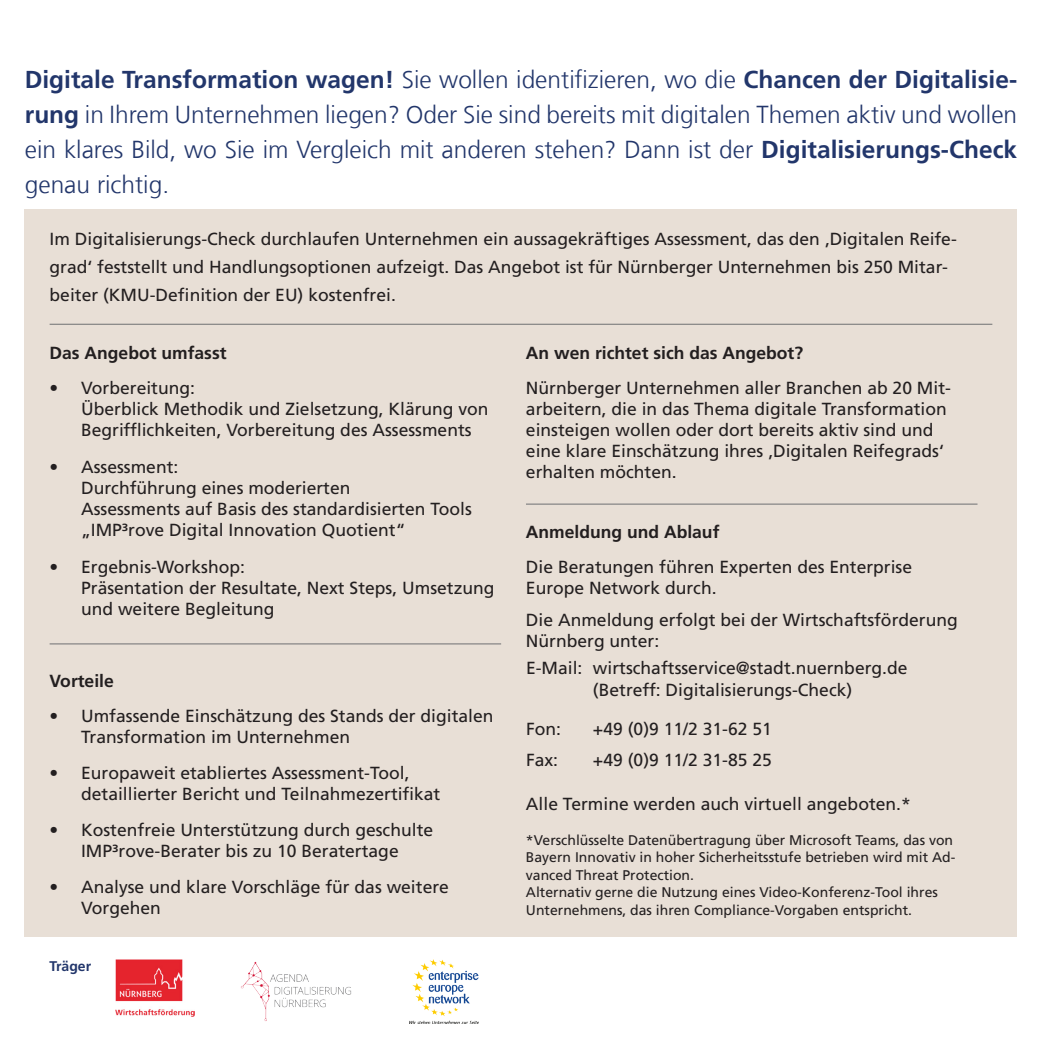
<style>
.page{position:relative;width:1042px;height:1042px;background:#fff}
.page>*{position:absolute;margin:0;border:0;box-sizing:border-box;transform-origin:0 0}
.StN__BU-links_7_5_10{font:300 24.5px/35px "Frutiger LT Com";color:#22366b;text-align:justify}
.StN__BU-links_7_5_10-2{font:17.5px/21px "Frutiger LT Com";color:#231f20}
.StN__BU-links_7_5_10-3{font:700 17.5px "Frutiger LT Com";color:#231f20}
.StN__BU-links_7_5_10-4{font:14px/17.5px "Frutiger LT Com";color:#231f20}
.StN__BU-links_7_5_10-5{font:700 14px "Frutiger LT Com";color:#22366b}
.s1{font-weight:700}
</style>
<div class="page">
<div style="left:25px;top:209px;width:992px;height:727px;background:#e8dfd6"></div>
<img style="left:241px;top:961px;width:111px;height:60px">
<img style="left:115px;top:959px;width:80px;height:57px">
<hr style="left:50px;top:324px;width:942px;height:1px;background:#6e7072">
<hr style="left:526px;top:504px;width:451px;height:1px;background:#6e7072">
<hr style="left:50px;top:643px;width:451px;height:1px;background:#6e7072">
<img style="left:409px;top:959px;width:70px;height:64px">
<p class="StN__BU-links_7_5_10" style="left:25px;top:62px;width:994px"><span class="s1">Digitale Transformation wagen!</span> Sie wollen identifizieren, wo die <span class="s1">Chancen der Digitalisie&shy;rung</span> in Ihrem Unternehmen liegen? Oder Sie sind bereits mit digitalen Themen aktiv und wollen ein klares Bild, wo Sie im Vergleich mit anderen stehen? Dann ist der <span class="s1">Digitalisierungs-Check </span>genau richtig.</p>
<p class="StN__BU-links_7_5_10-2" style="left:50px;top:225px;width:908px;line-height:28px">Im Digitalisierungs-Check durchlaufen Unternehmen ein aussagekräftiges Assessment, das den ‚Digitalen Reife&shy;grad‘ feststellt und Handlungsoptionen aufzeigt. Das Angebot ist für Nürnberger Unternehmen bis 250 Mitar&shy;beiter (KMU-Definition der EU) kostenfrei.</p>
<p class="StN__BU-links_7_5_10-3" style="left:50px;top:342px;width:178px">Das Angebot umfasst</p>
<p class="StN__BU-links_7_5_10-2" style="left:81px;top:377px;width:409px;text-indent:-32px">• Vorbereitung:<br>Überblick Methodik und Zielsetzung, Klärung von<br>Begrifflichkeiten, Vorbereitung des Assessments</p>
<p class="StN__BU-links_7_5_10-2" style="left:81px;top:456px;width:392px;text-indent:-32px">• Assessment:<br>Durchführung eines moderierten<br>Assessments auf Basis des standardisierten Tools „IMP³rove Digital Innovation Quotient“</p>
<p class="StN__BU-links_7_5_10-2" style="left:81px;top:557px;width:415px;text-indent:-32px">• Ergebnis-Workshop:<br>Präsentation der Resultate, Next Steps, Umsetzung und weitere Begleitung</p>
<p class="StN__BU-links_7_5_10-3" style="left:50px;top:671px;width:66px">Vorteile</p>
<p class="StN__BU-links_7_5_10-2" style="left:81px;top:705px;width:414px;text-indent:-32px">• Umfassende Einschätzung des Stands der digitalen<br>Transformation im Unternehmen</p>
<p class="StN__BU-links_7_5_10-2" style="left:81px;top:762px;width:361px;text-indent:-32px">• Europaweit etabliertes Assessment-Tool, detaillierter Bericht und Teilnahmezertifikat</p>
<p class="StN__BU-links_7_5_10-2" style="left:50px;top:819px;width:385px;text-align:center">• Kostenfreie Unterstützung durch geschulte<br>IMP³rove-Berater bis zu 10 Beratertage</p>
<p class="StN__BU-links_7_5_10-2" style="left:81px;top:876px;width:369px;text-indent:-32px">• Analyse und klare Vorschläge für das weitere<br>Vorgehen</p>
<p class="StN__BU-links_7_5_10-5" style="left:50px;top:958px;width:43px">Träger</p>
<p class="StN__BU-links_7_5_10-3" style="left:526px;top:342px;width:279px">An wen richtet sich das Angebot?</p>
<p class="StN__BU-links_7_5_10-2" style="left:526px;top:377px;width:426px">Nürnberger Unternehmen aller Branchen ab 20 Mit&shy;arbeitern, die in das Thema digitale Transformation einsteigen wollen oder dort bereits aktiv sind und eine klare Einschätzung ihres ‚Digitalen Reifegrads‘ erhalten möchten.</p>
<p class="StN__BU-links_7_5_10-3" style="left:526px;top:522px;width:195px">Anmeldung und Ablauf</p>
<p class="StN__BU-links_7_5_10-2" style="left:526px;top:557px;width:388px">Die Beratungen führen Experten des Enterprise<br>Europe Network durch.</p>
<p class="StN__BU-links_7_5_10-2" style="left:526px;top:609px;width:433px">Die Anmeldung erfolgt bei der Wirtschaftsförderung<br>Nürnberg unter:</p>
<p class="StN__BU-links_7_5_10-2" style="left:526px;top:657px;width:58px">E-Mail:</p>
<p class="StN__BU-links_7_5_10-2" style="left:593px;top:657px;width:316px">wirtschaftsservice@stadt.nuernberg.de</p>
<p class="StN__BU-links_7_5_10-2" style="left:593px;top:679px;width:261px">(Betreff: Digitalisierungs-Check)</p>
<p class="StN__BU-links_7_5_10-2" style="left:593px;top:719px;width:180px">+49 (0)9 11/2 31-62 51</p>
<p class="StN__BU-links_7_5_10-2" style="left:593px;top:749px;width:180px">+49 (0)9 11/2 31-85 25</p>
<p class="StN__BU-links_7_5_10-2" style="left:526px;top:793px;width:386px">Alle Termine werden auch virtuell angeboten.*</p>
<p class="StN__BU-links_7_5_10-4" style="left:526px;top:831px;width:431px">*Verschlüsselte Datenübertragung über Microsoft Teams, das von Bayern Innovativ in hoher Sicherheitsstufe betrieben wird mit Ad&shy;vanced Threat Protection.<br>Alternativ gerne die Nutzung eines Video-Konferenz-Tool ihres Unternehmens, das ihren Compliance-Vorgaben entspricht.</p>
<p class="StN__BU-links_7_5_10-2" style="left:526px;top:719px;width:36px">Fon:</p>
<p class="StN__BU-links_7_5_10-2" style="left:526px;top:749px;width:34px">Fax:</p>
</div>
